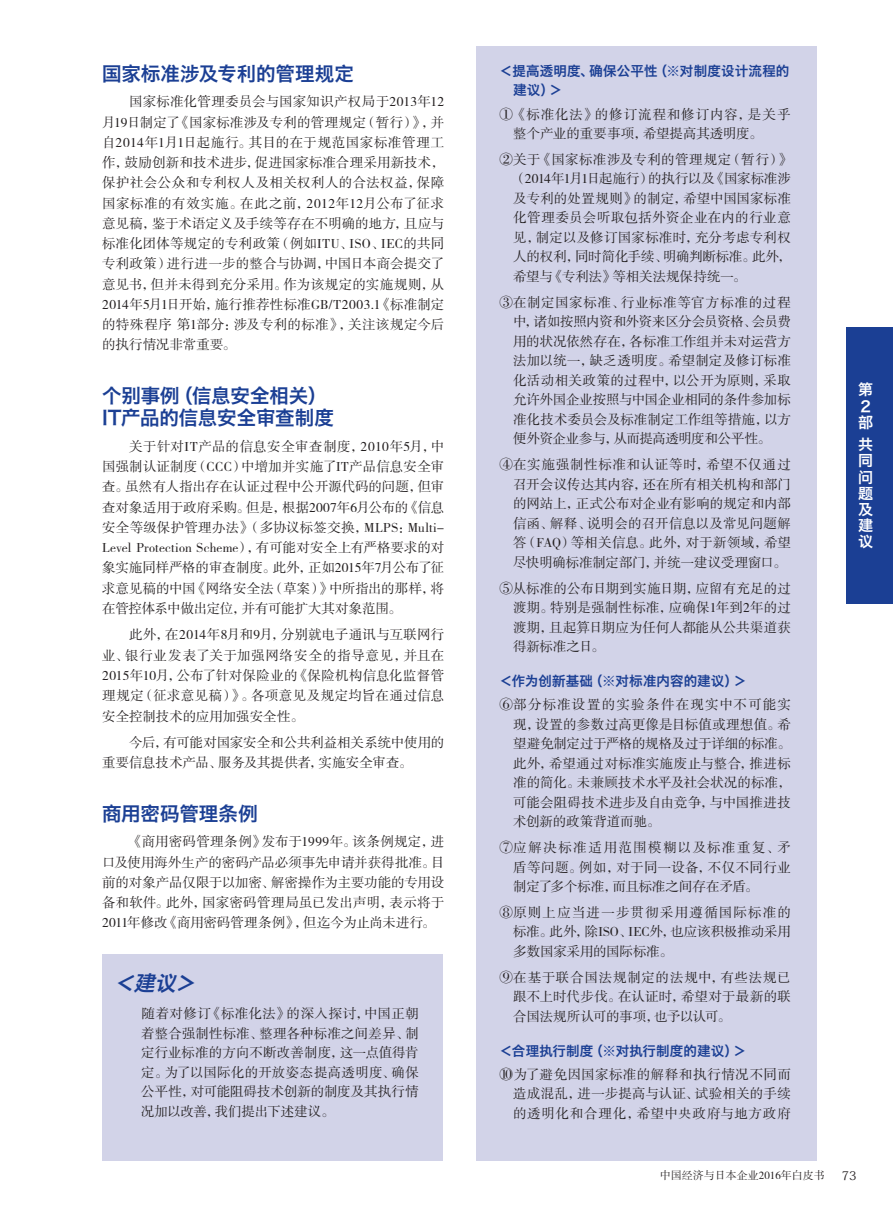
<style>
.page{position:relative;width:893px;height:1212px;background:#fff}
.page>*{position:absolute;margin:0;border:0;box-sizing:border-box;transform-origin:0 0}
.t1{font:italic 21px "Hiragino Sans GB W6";color:#1b3f94}
.t2{font:19.5px/22.5px "Hiragino Sans GB W6";letter-spacing:-.005em;color:#1b3f94}
.t3{font:15px/16.2px "Hiragino Sans GB W6";color:#fff}
.t4{font:13.5px/19.5px "FZSSK GBK1 0";letter-spacing:.005em;color:#231f20;text-align:justify}
.t5{font:13.5px/19.5px "Hiragino Sans GB W6";letter-spacing:.01em;color:#1b3f94}
.t6{font:12px "Koz Min Pr 6 N";color:#231f20}
.t7{font:10.95px "FZSSK GBK1 0";color:#231f20}
</style>
<div class="page">
<div style="left:102px;top:955px;width:340px;height:206px;background:#d2d3e8"></div>
<div style="left:476px;top:47px;width:340px;height:1114px;background:#d2d3e8"></div>
<div style="left:846px;top:327px;width:47px;height:277px;background:#1b3f94"></div>
<h2 class="t2" style="left:102px;top:62px;width:253px">国家标准涉及专利的管理规定</h2>
<p class="t4" style="left:102px;top:92px;width:344px;line-height:20.2px;text-indent:27px">国家标准化管理委员会与国家知识产权局于2013年12月19日制定了《国家标准涉及专利的管理规定（暂行）》，并自2014年1月1日起施行。其目的在于规范国家标准管理工作，鼓励创新和技术进步，促进国家标准合理采用新技术，保护社会公众和专利权人及相关权利人的合法权益，保障国家标准的有效实施。在此之前，2012年12月公布了征求意见稿，鉴于术语定义及手续等存在不明确的地方，且应与标准化团体等规定的专利政策（例如ITU、ISO、IEC的共同专利政策）进行进一步的整合与协调，中国日本商会提交了意见书，但并未得到充分采用。作为该规定的实施规则，从2014年5月1日开始，施行推荐性标准GB/T2003.1《标准制定的特殊程序 第1部分：涉及专利的标准》，关注该规定今后的执行情况非常重要。</p>
<h2 class="t2" style="left:102px;top:384px;width:233px">个别事例（信息安全相关）<br>IT产品的信息安全审查制度</h2>
<p class="t4" style="left:102px;top:437px;width:344px;line-height:20.2px;text-indent:27px">关于针对IT产品的信息安全审查制度，2010年5月，中国强制认证制度（CCC）中增加并实施了IT产品信息安全审查。虽然有人指出存在认证过程中公开源代码的问题，但审查对象适用于政府采购。但是，根据2007年6月公布的《信息安全等级保护管理办法》（多协议标签交换，MLPS：Multi-Level Protection Scheme），有可能对安全上有严格要求的对象实施同样严格的审查制度。此外，正如2015年7月公布了征求意见稿的中国《网络安全法（草案）》中所指出的那样，将在管控体系中做出定位，并有可能扩大其对象范围。</p>
<p class="t4" style="left:102px;top:625px;width:344px;line-height:20.2px;text-indent:27px">此外，在2014年8月和9月，分别就电子通讯与互联网行业、银行业发表了关于加强网络安全的指导意见，并且在2015年10月，公布了针对保险业的《保险机构信息化监督管理规定（征求意见稿）》。各项意见及规定均旨在通过信息安全控制技术的应用加强安全性。</p>
<p class="t4" style="left:102px;top:733px;width:344px;line-height:20.2px;text-indent:27px">今后，有可能对国家安全和公共利益相关系统中使用的重要信息技术产品、服务及其提供者，实施安全审查。</p>
<h2 class="t2" style="left:102px;top:801px;width:157px">商用密码管理条例</h2>
<p class="t4" style="left:102px;top:832px;width:344px;line-height:20.2px;text-indent:27px">《商用密码管理条例》发布于1999年。该条例规定，进口及使用海外生产的密码产品必须事先申请并获得批准。目前的对象产品仅限于以加密、解密操作为主要功能的专用设备和软件。此外，国家密码管理局虽已发出声明，表示将于2011年修改《商用密码管理条例》，但迄今为止尚未进行。</p>
<h1 class="t1" style="left:114px;top:969px;width:88px">＜建议＞</h1>
<p class="t4" style="left:141px;top:1004px;width:279px;text-indent:-14px">　随着对修订《标准化法》的深入探讨，中国正朝着整合强制性标准、整理各种标准之间差异、制定行业标准的方向不断改善制度，这一点值得肯定。为了以国际化的开放姿态提高透明度、确保公平性，对可能阻碍技术创新的制度及其执行情况加以改善，我们提出下述建议。</p>
<p class="t5" style="left:513px;top:60px;width:278px;text-indent:-14px">＜提高透明度、确保公平性（※对制度设计流程的建议）＞</p>
<p class="t4" style="left:513px;top:105px;width:279px;text-indent:-14px">①《标准化法》的修订流程和修订内容，是关乎整个产业的重要事项，希望提高其透明度。</p>
<p class="t4" style="left:513px;top:150px;width:279px;text-indent:-14px">②关于《国家标准涉及专利的管理规定（暂行）》（2014年1月1日起施行）的执行以及《国家标准涉及专利的处置规则》的制定，希望中国国家标准化管理委员会听取包括外资企业在内的行业意见，制定以及修订国家标准时，充分考虑专利权人的权利，同时简化手续、明确判断标准。此外，希望与《专利法》等相关法规保持统一。</p>
<p class="t4" style="left:513px;top:293px;width:279px;text-indent:-14px">③在制定国家标准、行业标准等官方标准的过程中，诸如按照内资和外资来区分会员资格、会员费用的状况依然存在，各标准工作组并未对运营方法加以统一，缺乏透明度。希望制定及修订标准化活动相关政策的过程中，以公开为原则，采取允许外国企业按照与中国企业相同的条件参加标准化技术委员会及标准制定工作组等措施，以方便外资企业参与，从而提高透明度和公平性。</p>
<p class="t4" style="left:513px;top:456px;width:279px;text-indent:-14px">④在实施强制性标准和认证等时，希望不仅通过召开会议传达其内容，还在所有相关机构和部门的网站上，正式公布对企业有影响的规定和内部信函、解释、说明会的召开信息以及常见问题解答（FAQ）等相关信息。此外，对于新领域，希望尽快明确标准制定部门，并统一建议受理窗口。</p>
<p class="t4" style="left:513px;top:579px;width:279px;text-indent:-14px">⑤从标准的公布日期到实施日期，应留有充足的过渡期。特别是强制性标准，应确保1年到2年的过渡期，且起算日期应为任何人都能从公共渠道获得新标准之日。</p>
<p class="t5" style="left:500px;top:670px;width:248px">＜作为创新基础（※对标准内容的建议）＞</p>
<p class="t4" style="left:513px;top:695px;width:279px;text-indent:-14px">⑥部分标准设置的实验条件在现实中不可能实现，设置的参数过高更像是目标值或理想值。希望避免制定过于严格的规格及过于详细的标准。此外，希望通过对标准实施废止与整合，推进标准的简化。未兼顾技术水平及社会状况的标准，可能会阻碍技术进步及自由竞争，与中国推进技术创新的政策背道而驰。</p>
<p class="t4" style="left:513px;top:838px;width:279px;text-indent:-14px">⑦应解决标准适用范围模糊以及标准重复、矛盾等问题。例如，对于同一设备，不仅不同行业制定了多个标准，而且标准之间存在矛盾。</p>
<p class="t4" style="left:513px;top:903px;width:279px;text-indent:-14px">⑧原则上应当进一步贯彻采用遵循国际标准的标准。此外，除ISO、IEC外，也应该积极推动采用多数国家采用的国际标准。</p>
<p class="t4" style="left:513px;top:968px;width:279px;text-indent:-14px">⑨在基于联合国法规制定的法规中，有些法规已跟不上时代步伐。在认证时，希望对于最新的联合国法规所认可的事项，也予以认可。</p>
<p class="t5" style="left:500px;top:1040px;width:248px">＜合理执行制度（※对执行制度的建议）＞</p>
<p class="t4" style="left:513px;top:1065px;width:279px;text-indent:-14px">⑩为了避免因国家标准的解释和执行情况不同而造成混乱，进一步提高与认证、试验相关的手续的透明化和合理化，希望中央政府与地方政府</p>
<p class="t3" style="left:858px;top:381px;width:16px">第<br>２部</p>
<p class="t3" style="left:858px;top:436px;width:16px;text-align:justify">共同问题及建议</p>
<p class="t7" style="left:660px;top:1170px;width:167px">中国经济与日本企业2016年白皮书</p>
<p class="t6" style="left:842px;top:1169px;width:16px">73</p>
</div>
